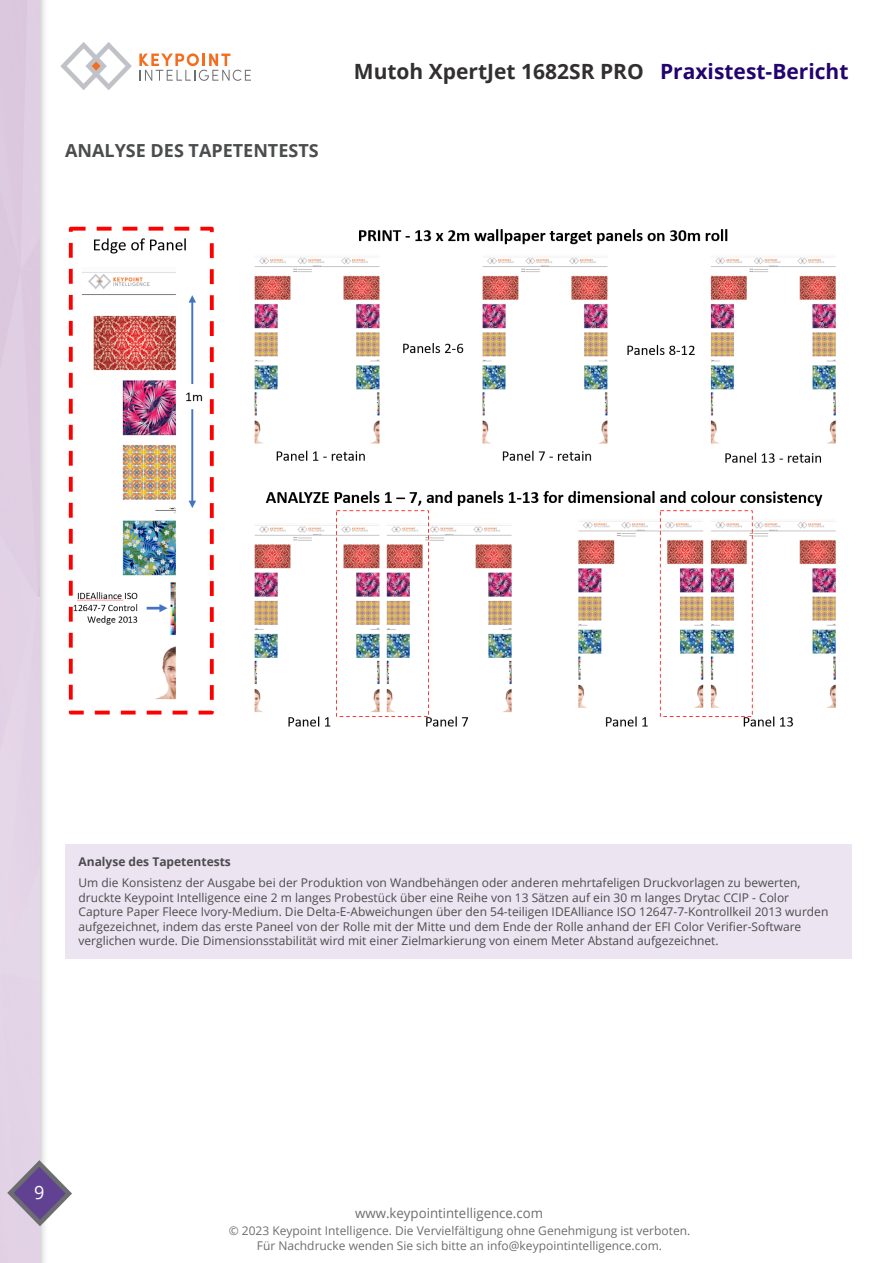
<style>
.page{position:relative;width:893px;height:1263px;background:#fff}
.page>*{position:absolute;margin:0;border:0;box-sizing:border-box;transform-origin:0 0}
.t1{font:700 21px "Open Sans";color:#312f30}
.t2{font:18.3px "Open Sans";color:#fff}
.t3{font:700 18px "Open Sans";color:#4b4c4d}
.t4{font:13.5px "Open Sans";color:#6c6d70}
.Note_Text{font:12px/14.4px "Open Sans";color:#4b4c4d}
.t5{font:12px/14.4px "Open Sans";color:#6c6d70;text-align:center}
.Note_Text-2{font:700 12px "Open Sans";color:#4b4c4d}
.s1{color:#22036f}
</style>
<div class="page">
<div style="left:0;top:0;width:48px;height:1263px;background:#231f20;opacity:.75"></div>
<img style="left:0;top:0;width:40px;height:1263px">
<svg style="left:60px;top:42px;width:72px;height:48px"></svg>
<svg style="left:139px;top:53px;width:112px;height:28px"></svg>
<svg style="left:4px;top:1157px;width:68px;height:72px"></svg>
<img style="left:68px;top:226px;width:768px;height:501px">
<div style="left:65px;top:844px;width:787px;height:114px;background:#ece4f0"></div>
<p class="t3" style="left:65px;top:137px;width:255px">ANALYSE DES TAPETENTESTS</p>
<h1 class="t1" style="left:354px;top:57px;width:496px">Mutoh XpertJet 1682SR PRO <span class="s1">Praxistest-Bericht</span></h1>
<p class="Note_Text-2" style="left:79px;top:853px;width:154px">Analyse des Tapetentests</p>
<p class="Note_Text" style="left:79px;top:876px;width:751px">Um die Konsistenz der Ausgabe bei der Produktion von Wandbehängen oder anderen mehrtafeligen Druckvorlagen zu bewerten, druckte Keypoint Intelligence eine 2 m langes Probestück über eine Reihe von 13 Sätzen auf ein 30 m langes Drytac CCIP - Color Capture Paper Fleece Ivory-Medium. Die Delta-E-Abweichungen über den 54-teiligen IDEAlliance ISO 12647-7-Kontrollkeil 2013 wurden aufgezeichnet, indem das erste Paneel von der Rolle mit der Mitte und dem Ende der Rolle anhand der EFI Color Verifier-Software verglichen wurde. Die Dimensionsstabilität wird mit einer Zielmarkierung von einem Meter Abstand aufgezeichnet.</p>
<h2 class="t2" style="left:34px;top:1180px;width:12px">9</h2>
<p class="t4" style="left:355px;top:1204px;width:189px">www.keypointintelligence.com</p>
<p class="t5" style="left:229px;top:1223px;width:463px">© 2023 Keypoint Intelligence. Die Vervielfältigung ohne Genehmigung ist verboten.<br>Für Nachdrucke wenden Sie sich bitte an info@keypointintelligence.com.</p>
</div>
